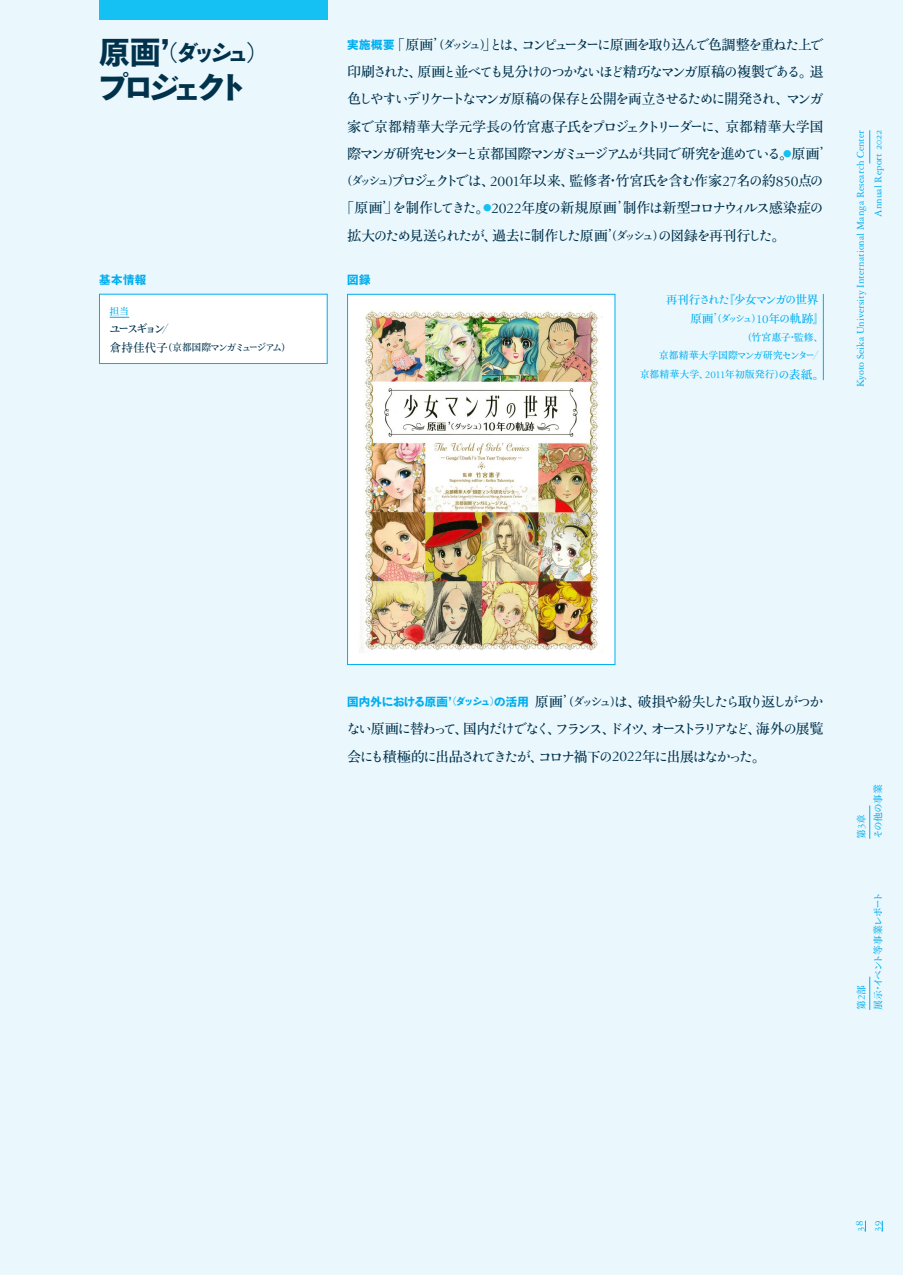
<style>
.page{position:relative;width:903px;height:1275px;background:#eaf7fd}
.page>*{position:absolute;margin:0;border:0;box-sizing:border-box;transform-origin:0 0}
.t1{font:800 30.97px "Yu Go Sh Kana";letter-spacing:-.215em;color:#00324c}
.t2{font:800 22.4px "Yu Go Sh Kana";color:#00324c}
.t3{font:14.17px/27.3px "OT NIS SMS4 N";letter-spacing:-.14em;color:#00324c;text-align:justify}
.t4{font:14.17px "OT NIS SMS4 N";letter-spacing:-.1em;color:#00324c}
.t5{font:14.17px "OT NIS SMS4 N";letter-spacing:-.105em;color:#00324c}
.t6{font:14.17px "OT NIS SMS4 N";letter-spacing:-.05em;color:#00324c}
.t7{font:12.08px "OT NIS SMS4 N";color:#00324c}
.t8{font:11.72px "OT NIS SMS4 N";letter-spacing:-.115em;color:#00aeef}
.t9{font:11.72px "OT NIS SMS4 N";letter-spacing:-.095em;color:#00aeef}
.t10{font:11.72px "OT NIS SMS4 N";letter-spacing:-.255em;color:#00324c}
.t11{font:800 11.38px "Yu Go Std N";letter-spacing:.03em;color:#00aeef}
.t12{font:10.85px/16.8px "Garamond 3 LT Std";color:#00aeef}
.t13{font:9.97px/16.8px "OT NIS SMS4 N";letter-spacing:-.035em;color:#00aeef}
.t14{font:9.97px "OT NIS SMS4 N";letter-spacing:-.005em;color:#00aeef}
.t15{font:9.97px "OT NIS SMS4 N";letter-spacing:-.16em;color:#00324c}
.t16{font:9.97px/16.8px "OT NIS SMS4 N";letter-spacing:-.125em;color:#00aeef}
.s1{font-family:"Yu Go Std N";font-size:30.97px}
.s2{font-family:"Gothic MB101 Pr 6 N";font-weight:300}
.s3{font-family:"Ryumin Pr 6 N";font-weight:300}
.s4{font-size:12.08px}
.s5{font-family:"Garamond 3 LT Std";font-size:15.75px}
.s6{font-family:"Yu Go Std N";font-weight:800;font-size:11.38px;color:#00aeef}
.s7{font-family:"Ryumin Pr 6 N";font-weight:300;font-size:14.17px}
.s8{font-size:14.17px}
.s9{font-size:11.72px}
.s10{font-family:"Garamond 3 LT Std";font-size:12.95px}
.s11{font-family:"Garamond 3 LT Std";font-size:11.03px}
.s12{font-family:"Yu Go Sh Kana"}
.s13{font-family:"Gothic MB101 Pr 6 N";font-weight:300;font-size:9.97px}
.s14{font-family:"Yu Go Sh Kana";font-size:9.97px}
.s15{font-family:"OT NIS SMS4 N";font-weight:400;font-size:14.17px;color:#00324c}
.s16{font-family:"OT NIS SMS4 N";font-weight:400;font-size:12.08px;color:#00324c}
.s17{font-family:"Garamond 3 LT Std";font-size:10.85px}
</style>
<div class="page">
<div style="left:99px;top:0;width:228px;height:20px;background:#15c0f2"></div>
<div style="left:99px;top:294px;width:228px;height:69px;background:#fff"></div>
<svg style="left:110px;top:317px;width:19px;height:1px"></svg>
<div style="left:99px;top:294px;width:228px;height:70px;border:1px solid #00aeef"></div>
<hr style="left:823px;top:294px;width:1px;height:86px;background:#00aeef">
<div style="left:347px;top:294px;width:268px;height:371px;background:#fff;border:1px solid #00aeef"></div>
<img style="left:360px;top:306px;width:242px;height:345px">
<hr style="left:869px;top:977px;width:1px;height:33px;background:#00aeef">
<hr style="left:869px;top:805px;width:1px;height:34px;background:#00aeef">
<hr style="left:869px;top:130px;width:1px;height:33px;background:#00aeef">
<h2 class="t2" style="left:99px;top:35px;width:171px"><span class="s1">原画</span><span class="s2">（</span><span class="s1">ʼ</span> ダッシュ<span class="s2">）</span></h2>
<h1 class="t1" style="left:98px;top:63px;width:152px">プロジェクト</h1>
<p class="t3" style="left:433px;top:32px;width:6px">’</p>
<p class="t3" style="left:483px;top:32px;width:343px"><span class="s3">」</span>とは、コンピューターに原画を取り込んで色調整を重ねた上で</p>
<p class="t3" style="left:347px;top:59px;width:478px">印刷された、原画と並べても見分けのつかないほど精巧なマンガ原稿の複製である。退</p>
<p class="t3" style="left:347px;top:86px;width:478px">色しやすいデリケートなマンガ原稿の保存と公開を両立させるために開発され、マンガ</p>
<p class="t6" style="left:347px;top:119px;width:478px">家で京都精華大学元学長の竹宮惠子氏をプロジェクトリーダーに、京都精華大学国</p>
<p class="t3" style="left:347px;top:141px;width:478px">際マンガ研究センターと京都国際マンガミュージアムが共同で研究を進めている。<sup>●</sup>原画’</p>
<p class="t4" style="left:341px;top:173px;width:484px"><span class="s4">（ダッシュ）</span>プロジェクトでは、<span class="s5">2001</span>年以来、監修者・竹宮氏を含む作家<span class="s5">27</span>名の約<span class="s5">850</span>点の</p>
<p class="t5" style="left:340px;top:201px;width:485px"><span class="s3">「</span>原画’<span class="s3">」</span>を制作してきた。<sup>●</sup><span class="s5">2022</span>年度の新規原画’ 制作は新型コロナウィルス感染症の</p>
<p class="t3" style="left:347px;top:222px;width:318px">拡大のため見送られたが、過去に制作した原画<span class="s4">（ダッシュ）</span></p>
<p class="t7" style="left:347px;top:38px;width:145px"><span class="s6">実施概要</span><span class="s7">「</span><span class="s8">原画</span>（ダッシュ）</p>
<p class="t3" style="left:608px;top:222px;width:6px">’</p>
<p class="t3" style="left:658px;top:222px;width:130px">の図録を再刊行した。</p>
<p class="t11" style="left:99px;top:270px;width:49px">基本情報</p>
<p class="t11" style="left:347px;top:270px;width:25px">図録</p>
<p class="t13" style="left:110px;top:304px;width:21px">担当</p>
<p class="t10" style="left:109px;top:323px;width:61px">ユースギョン<span class="s3">／</span></p>
<p class="t15" style="left:110px;top:342px;width:182px"><span class="s9">倉持佳代子</span>（京都国際マンガミュージアム）</p>
<p class="t8" style="left:666px;top:294px;width:166px">再刊行された<span class="s3">『</span>少女マンガの世界　</p>
<p class="t13" style="left:690px;top:311px;width:72px"><span class="s9">原画</span>（ダッシュ）</p>
<p class="t9" style="left:713px;top:312px;width:5px">’</p>
<p class="t9" style="left:756px;top:312px;width:70px"><span class="s10">10</span>年の軌跡<span class="s3">』</span></p>
<p class="t13" style="left:743px;top:329px;width:83px">（竹宮惠子・監修、</p>
<p class="t13" style="left:659px;top:348px;width:161px">京都精華大学国際マンガ研究センター<span class="s3">／</span></p>
<p class="t14" style="left:640px;top:369px;width:187px">京都精華大学、<span class="s11">2011</span>年初版発行）<span class="s9">の表紙。</span></p>
<p class="t12" style="left:852px;top:387px;width:259px;rotate:-90deg">Kyoto Seika University International Manga Research Center</p>
<p class="t12" style="left:870px;top:217px;width:89px;rotate:-90deg">Annual Report 2022</p>
<p class="t3" style="left:563px;top:689px;width:6px">’</p>
<p class="t3" style="left:347px;top:689px;width:478px;text-indent:267px">は、破損や紛失したら取り返しがつかない原画に替わって、国内だけでなく、フランス、ドイツ、オーストラリアなど、海外の展覧会にも積極的に出品されてきたが、コロナ禍下の<span class="s5">2022</span>年に出展はなかった。</p>
<p class="t11" style="left:347px;top:693px;width:276px">国内外<span class="s12">における</span>原画ʼ<span class="s13">（</span><span class="s14">ダッシュ</span><span class="s13">）</span><span class="s12">の</span>活用<span class="s15">原画</span><span class="s16">（ダッシュ）</span></p>
<p class="t13" style="left:853px;top:839px;width:57px;rotate:-90deg">第<span class="s17">3</span>章<br>その他の事業</p>
<p class="t16" style="left:853px;top:1010px;width:119px;rotate:-90deg">第<span class="s17">2</span>部<br>展示・イベント等事業レポート</p>
<p class="t12" style="left:851px;top:1232px;width:12px;rotate:-90deg">38<br>39</p>
</div>
